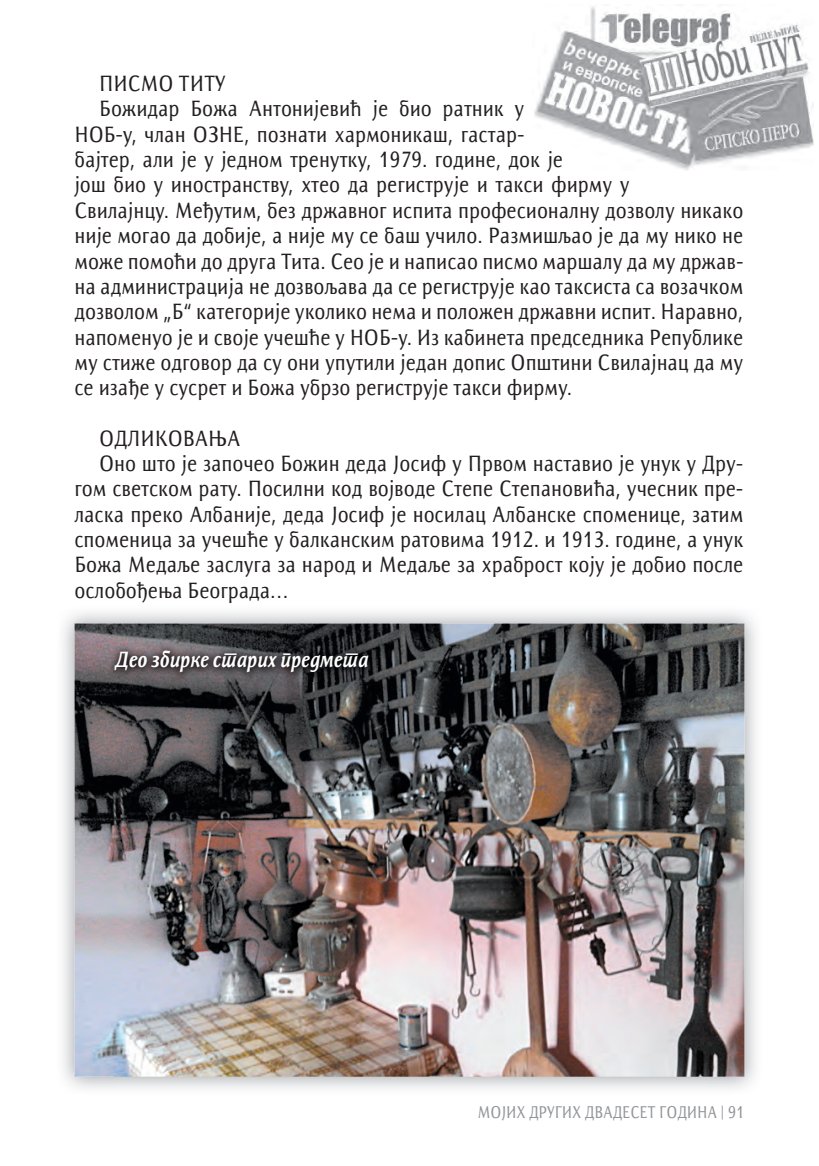
<style>
.page{position:relative;width:819px;height:1166px;background:#fff}
.page>*{position:absolute;margin:0;border:0;box-sizing:border-box;transform-origin:0 0}
.t1{font:22.75px "Resavska BG Sans";letter-spacing:-.005em;color:#231f20;scale:.9 1}
.t2{font:italic 700 22.75px "Resavska BG Sans";letter-spacing:-.005em;color:#fff;scale:.9 1}
.t3{font:17.5px "Resavska BG Sans";letter-spacing:-.01em;color:#939598;scale:.85 1}
</style>
<div class="page">
<img style="left:534px;top:6px;width:279px;height:165px">
<img style="left:63px;top:612px;width:693px;height:53px">
<img style="left:63px;top:665px;width:51px;height:424px">
<img style="left:705px;top:665px;width:51px;height:424px">
<img style="left:114px;top:1076px;width:591px;height:13px">
<img style="left:75px;top:623px;width:669px;height:453px">
<img style="left:106px;top:642px;width:271px;height:40px">
<p class="t1" style="left:99px;top:70px;width:142px">ПИСМО ТИТУ</p>
<p class="t1" style="left:99px;top:96px;width:474px">Божидар Божа Антонијевић је био ратник у</p>
<p class="t1" style="left:74px;top:121px;width:501px">НОБ-у, члан ОЗНЕ, познати хармоникаш, гастар-</p>
<p class="t1" style="left:74px;top:147px;width:544px">бајтер, али је у једном тренутку, 1979. године, док је</p>
<p class="t1" style="left:74px;top:172px;width:618px">још био у иностранству, хтео да региструје и такси фирму у</p>
<p class="t1" style="left:74px;top:197px;width:744px">Свилајнцу. Међутим, без државног испита професионалну дозволу никако</p>
<p class="t1" style="left:74px;top:223px;width:744px">није могао да добије, а није му се баш учило. Размишљао је да му нико не</p>
<p class="t1" style="left:74px;top:248px;width:744px">може помоћи до друга Тита. Сео је и написао писмо маршалу да му држав-</p>
<p class="t1" style="left:74px;top:273px;width:744px">на администрација не дозвољава да се региструје као таксиста са возачком</p>
<p class="t1" style="left:74px;top:299px;width:744px">дозволом „Б“ категорије уколико нема и положен државни испит. Наравно,</p>
<p class="t1" style="left:74px;top:324px;width:744px">напоменуо је и своје учешће у НОБ-у. Из кабинета председника Републике</p>
<p class="t1" style="left:74px;top:349px;width:744px">му стиже одговор да су они упутили један допис Општини Свилајнац да му</p>
<p class="t1" style="left:74px;top:375px;width:554px">се изађе у сусрет и Божа убрзо региструје такси фирму.</p>
<p class="t1" style="left:99px;top:425px;width:158px">ОДЛИКОВАЊА</p>
<p class="t1" style="left:99px;top:450px;width:717px">Оно што је започео Божин деда Јосиф у Првом наставио је унук у Дру-</p>
<p class="t1" style="left:74px;top:476px;width:744px">гом светском рату. Посилни код војводе Степе Степановића, учесник пре-</p>
<p class="t1" style="left:74px;top:501px;width:744px">ласка преко Албаније, деда Јосиф je носилац Албанске споменице, затим</p>
<p class="t1" style="left:74px;top:526px;width:744px">споменица за учешће у балканским ратовима 1912. и 1913. године, а унук</p>
<p class="t1" style="left:74px;top:552px;width:744px">Божа Медаље заслуга за народ и Медаље за храброст коју је добио после</p>
<p class="t1" style="left:74px;top:577px;width:239px">ослобођења Београда…</p>
<p class="t2" style="left:116px;top:647px;width:282px">Део збирке старих предмета</p>
<p class="t3" style="left:477px;top:1102px;width:315px">МОЈИХ ДРУГИХ ДВАДЕСЕТ ГОДИНА | 91</p>
</div>
